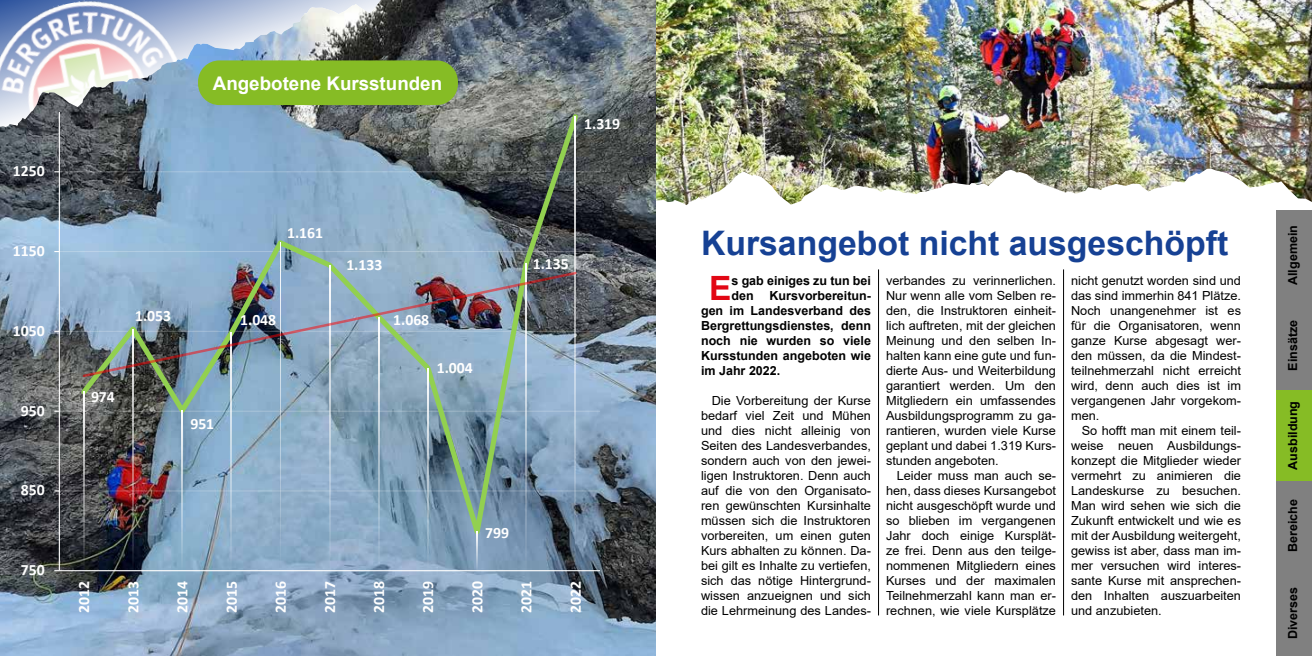
<style>
.page{position:relative;width:1312px;height:656px;background:#fff}
.page>*{position:absolute;margin:0;border:0;box-sizing:border-box;transform-origin:0 0}
.t1{font:700 33.75px "Arial";color:#164194}
.t2{font:700 33.5px "Arial";color:#e20714}
.t3{font:700 18.75px "Arial";color:#fff}
.t4{font:700 15.75px "Calibri";letter-spacing:-.005em;color:#fff}
.t5{font:12.5px/15px "Arial";color:#000;text-align:justify}
.t6{font:700 12.5px/15px "Arial";color:#000}
</style>
<div class="page">
<div style="left:1276px;top:300px;width:35px;height:90px;background:#808080"></div>
<div style="left:1276px;top:210px;width:35px;height:90px;background:#808080"></div>
<div style="left:1276px;top:480px;width:35px;height:90px;background:#808080"></div>
<div style="left:1276px;top:570px;width:35px;height:86px;background:#808080"></div>
<div style="left:1276px;top:390px;width:35px;height:90px;background:#86bc25"></div>
<img style="left:0;top:0;width:656px;height:656px">
<hr style="left:59px;top:490px;width:541px;height:1px;background:#fff;opacity:.25">
<hr style="left:59px;top:410px;width:541px;height:1px;background:#fff;opacity:.25">
<hr style="left:59px;top:331px;width:541px;height:1px;background:#fff;opacity:.25">
<hr style="left:59px;top:251px;width:541px;height:1px;background:#fff;opacity:.25">
<hr style="left:59px;top:171px;width:541px;height:1px;background:#fff;opacity:.25">
<hr style="left:59px;top:112px;width:1px;height:458px;background:#fff">
<hr style="left:59px;top:570px;width:541px;height:1px;background:#fff">
<img style="left:77px;top:112px;width:504px;height:441px">
<svg style="left:83px;top:392px;width:1px;height:178px"></svg>
<svg style="left:133px;top:379px;width:1px;height:191px"></svg>
<svg style="left:182px;top:410px;width:1px;height:160px"></svg>
<svg style="left:231px;top:379px;width:1px;height:191px"></svg>
<svg style="left:280px;top:243px;width:1px;height:327px"></svg>
<svg style="left:329px;top:265px;width:1px;height:305px"></svg>
<svg style="left:378px;top:379px;width:1px;height:191px"></svg>
<svg style="left:427px;top:379px;width:1px;height:191px"></svg>
<svg style="left:476px;top:531px;width:1px;height:39px"></svg>
<svg style="left:525px;top:263px;width:1px;height:307px"></svg>
<svg style="left:575px;top:117px;width:1px;height:453px"></svg>
<img style="left:81px;top:270px;width:497px;height:109px">
<div style="left:198px;top:60px;width:260px;height:45px;background:#86bc25;border-radius:21px"></div>
<img style="left:656px;top:0;width:655px;height:205px">
<hr style="left:878px;top:269px;width:1px;height:346px;background:#000">
<hr style="left:1062px;top:269px;width:1px;height:346px;background:#000">
<p class="t4" style="left:13px;top:160px;width:33px">1250</p>
<p class="t4" style="left:13px;top:239px;width:33px">1150</p>
<p class="t4" style="left:13px;top:319px;width:33px">1050</p>
<p class="t4" style="left:21px;top:399px;width:25px">950</p>
<p class="t4" style="left:21px;top:479px;width:25px">850</p>
<p class="t4" style="left:21px;top:558px;width:25px">750</p>
<h3 class="t3" style="left:213px;top:70px;width:231px">Angebotene Kursstunden</h3>
<p class="t4" style="left:584px;top:112px;width:37px">1.319</p>
<p class="t4" style="left:135px;top:304px;width:37px">1.053</p>
<p class="t4" style="left:91px;top:385px;width:25px">974</p>
<p class="t4" style="left:190px;top:412px;width:25px">951</p>
<p class="t4" style="left:287px;top:222px;width:37px">1.161</p>
<p class="t4" style="left:240px;top:308px;width:37px">1.048</p>
<p class="t4" style="left:346px;top:254px;width:37px">1.133</p>
<p class="t4" style="left:393px;top:308px;width:37px">1.068</p>
<p class="t4" style="left:436px;top:357px;width:37px">1.004</p>
<p class="t4" style="left:532px;top:252px;width:37px">1.135</p>
<p class="t4" style="left:485px;top:521px;width:25px">799</p>
<p class="t4" style="left:73px;top:612px;width:33px;rotate:-90deg">2012</p>
<p class="t4" style="left:122px;top:612px;width:33px;rotate:-90deg">2013</p>
<p class="t4" style="left:171px;top:612px;width:33px;rotate:-90deg">2014</p>
<p class="t4" style="left:220px;top:612px;width:33px;rotate:-90deg">2015</p>
<p class="t4" style="left:269px;top:612px;width:33px;rotate:-90deg">2016</p>
<p class="t4" style="left:318px;top:612px;width:33px;rotate:-90deg">2017</p>
<p class="t4" style="left:368px;top:612px;width:33px;rotate:-90deg">2018</p>
<p class="t4" style="left:417px;top:612px;width:33px;rotate:-90deg">2019</p>
<p class="t4" style="left:466px;top:612px;width:33px;rotate:-90deg">2020</p>
<p class="t4" style="left:515px;top:612px;width:33px;rotate:-90deg">2021</p>
<p class="t4" style="left:564px;top:612px;width:33px;rotate:-90deg">2022</p>
<h1 class="t1" style="left:701px;top:219px;width:528px">Kursangebot nicht ausgeschöpft</h1>
<h2 class="t2" style="left:709px;top:265px;width:24px">E</h2>
<p class="t6" style="left:731px;top:273px;width:141px">s gab einiges zu tun bei den</p>
<p class="t6" style="left:701px;top:288px;width:171px;text-align:justify;text-indent:68px">Kursvorbereitun&shy;gen im Landesverband des Bergrettungsdienstes, denn noch nie wurden so viele Kursstunden angeboten wie im Jahr 2022.</p>
<p class="t5" style="left:701px;top:393px;width:171px;text-indent:11px">Die Vorbereitung der Kurse bedarf viel Zeit und Mühen und dies nicht alleinig von Seiten des Landesverbandes, sondern auch von den jewei&shy;ligen Instruktoren. Denn auch auf die von den Organisato&shy;ren gewünschten Kursinhalte müssen sich die Instruktoren vorbereiten, um einen guten Kurs abhalten zu können. Da&shy;bei gilt es Inhalte zu vertiefen, sich das nötige Hintergrund&shy;wissen anzueignen und sich die Lehrmeinung des Landes-</p>
<p class="t5" style="left:885px;top:273px;width:171px">verbandes zu verinnerlichen.<br>Nur wenn alle vom Selben re&shy;den, die Instruktoren einheit&shy;lich auftreten, mit der gleichen Meinung und den selben In&shy;halten kann eine gute und fun&shy;dierte Aus- und Weiterbildung garantiert werden. Um den Mitgliedern ein umfassendes Ausbildungsprogramm zu ga&shy;rantieren, wurden viele Kurse geplant und dabei 1.319 Kurs&shy;stunden angeboten.</p>
<p class="t5" style="left:885px;top:468px;width:171px;text-indent:11px">Leider muss man auch se&shy;hen, dass dieses Kursangebot nicht ausgeschöpft wurde und so blieben im vergangenen Jahr doch einige Kursplät&shy;ze frei. Denn aus den teilge&shy;nommenen Mitgliedern eines Kurses und der maximalen Teilnehmerzahl kann man er&shy;rechnen, wie viele Kursplätze</p>
<p class="t5" style="left:1070px;top:273px;width:171px">nicht genutzt worden sind und das sind immerhin 841 Plätze.<br>Noch unangenehmer ist es für die Organisatoren, wenn ganze Kurse abgesagt wer&shy;den müssen, da die Mindest&shy;teilnehmerzahl nicht erreicht wird, denn auch dies ist im vergangenen Jahr vorgekom&shy;men.</p>
<p class="t5" style="left:1070px;top:423px;width:171px;text-indent:11px">So hofft man mit einem teil&shy;weise neuen Ausbildungs&shy;konzept die Mitglieder wieder vermehrt zu animieren die Landeskurse zu besuchen.<br>Man wird sehen wie sich die Zukunft entwickelt und wie es mit der Ausbildung weitergeht, gewiss ist aber, dass man im&shy;mer versuchen wird interes&shy;sante Kurse mit ansprechen&shy;den Inhalten auszuarbeiten und anzubieten.</p>
<p class="t6" style="left:1284px;top:285px;width:61px;rotate:-90deg">Allgemein</p>
<p class="t6" style="left:1284px;top:370px;width:52px;rotate:-90deg">Einsätze</p>
<p class="t6" style="left:1284px;top:469px;width:70px;rotate:-90deg">Ausbildung</p>
<p class="t6" style="left:1284px;top:551px;width:54px;rotate:-90deg">Bereiche</p>
<p class="t6" style="left:1284px;top:639px;width:54px;rotate:-90deg">Diverses</p>
</div>
